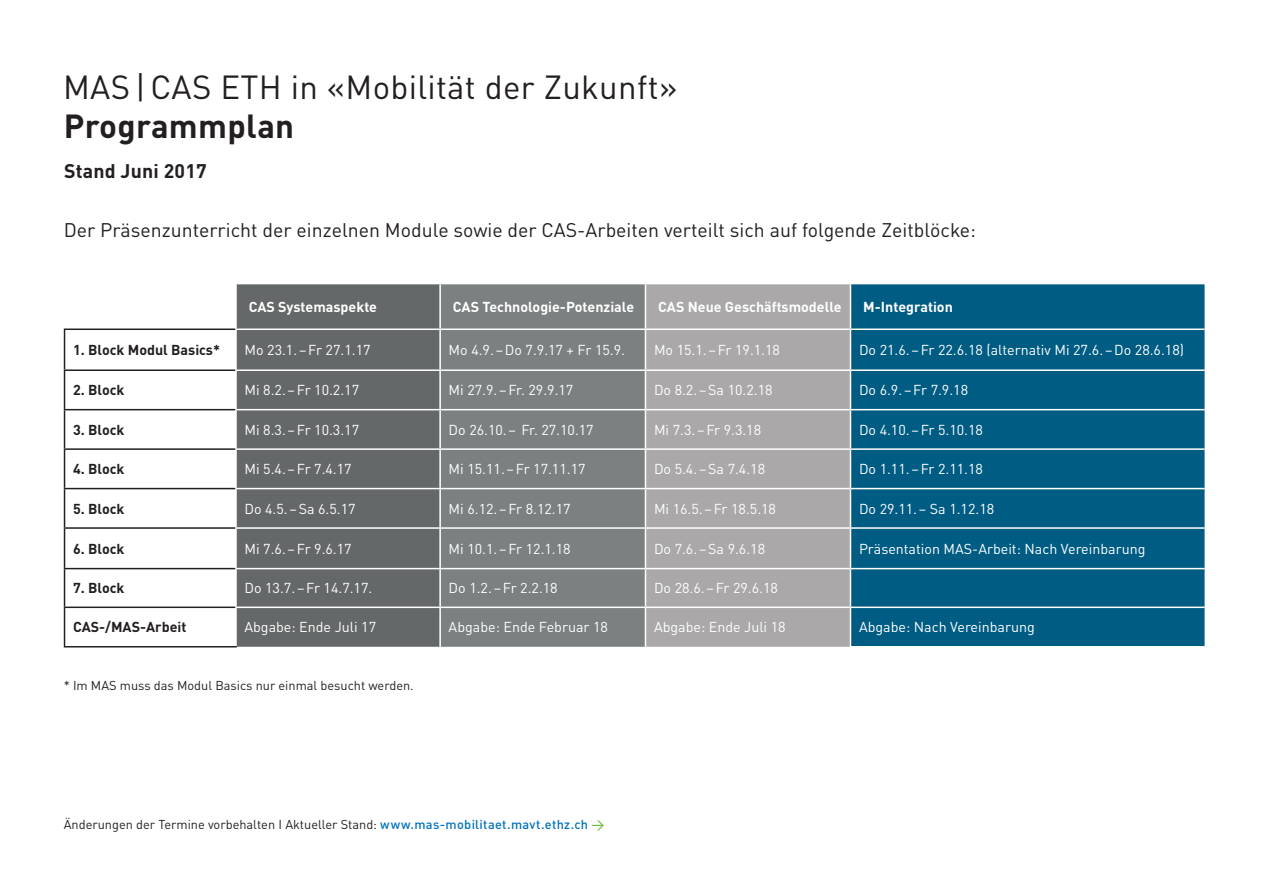
<style>
.page{position:relative;width:1263px;height:893px;background:#fff}
.page>*{position:absolute;margin:0;border:0;box-sizing:border-box;transform-origin:0 0}
._03-titel-3{font:33px "DIN Pro";letter-spacing:.01em;color:#231f20}
._03-titel-3-2{font:700 33px "DIN Pro";letter-spacing:.01em;color:#231f20}
._06-lauftext{font:19.5px "DIN Pro";color:#231f20}
._03-titel-3-3{font:700 19.5px "DIN Pro";letter-spacing:.01em;color:#231f20}
._06-lauftext-2{font:14.25px "DIN Pro";color:#fff}
._06-lauftext-3{font:700 14.25px "DIN Pro";color:#fff}
._06-lauftext-4{font:700 14.25px "DIN Pro";color:#231f20}
._06-lauftext-5{font:12.75px "DIN Pro";color:#231f20}
.s1{font-weight:500;color:#0072bc}
.s2{font-weight:500;color:#71bf44}
</style>
<div class="page">
<svg style="left:65px;top:330px;width:170px;height:316px"></svg>
<div style="left:237px;top:284px;width:202px;height:363px;background:#646868"></div>
<div style="left:441px;top:284px;width:204px;height:363px;background:#7b8081"></div>
<svg style="left:646px;top:284px;width:204px;height:363px;background:#acaaaa"></svg>
<div style="left:851px;top:284px;width:353px;height:362px;background:#015c83"></div>
<hr style="left:235px;top:369px;width:205px;height:2px;background:#fff">
<hr style="left:440px;top:369px;width:205px;height:2px;background:#fff">
<hr style="left:645px;top:369px;width:205px;height:2px;background:#fff">
<hr style="left:850px;top:369px;width:354px;height:2px;background:#fff">
<hr style="left:235px;top:409px;width:205px;height:1px;background:#fff">
<hr style="left:440px;top:409px;width:205px;height:1px;background:#fff">
<hr style="left:645px;top:409px;width:205px;height:1px;background:#fff">
<hr style="left:850px;top:409px;width:354px;height:1px;background:#fff">
<hr style="left:235px;top:448px;width:205px;height:2px;background:#fff">
<hr style="left:440px;top:448px;width:205px;height:2px;background:#fff">
<hr style="left:645px;top:448px;width:205px;height:2px;background:#fff">
<hr style="left:850px;top:448px;width:354px;height:2px;background:#fff">
<hr style="left:235px;top:488px;width:205px;height:1px;background:#fff">
<hr style="left:440px;top:488px;width:205px;height:1px;background:#fff">
<hr style="left:645px;top:488px;width:205px;height:1px;background:#fff">
<hr style="left:850px;top:488px;width:354px;height:1px;background:#fff">
<hr style="left:235px;top:527px;width:205px;height:2px;background:#fff">
<hr style="left:440px;top:527px;width:205px;height:2px;background:#fff">
<hr style="left:645px;top:527px;width:205px;height:2px;background:#fff">
<hr style="left:850px;top:527px;width:354px;height:2px;background:#fff">
<hr style="left:235px;top:568px;width:205px;height:1px;background:#fff">
<hr style="left:440px;top:568px;width:205px;height:1px;background:#fff">
<hr style="left:645px;top:568px;width:205px;height:1px;background:#fff">
<hr style="left:850px;top:568px;width:354px;height:1px;background:#fff">
<hr style="left:235px;top:607px;width:205px;height:1px;background:#fff">
<hr style="left:440px;top:607px;width:205px;height:1px;background:#fff">
<hr style="left:645px;top:607px;width:205px;height:1px;background:#fff">
<hr style="left:850px;top:607px;width:354px;height:1px;background:#fff">
<hr style="left:235px;top:328px;width:205px;height:2px;background:#fff">
<hr style="left:440px;top:328px;width:205px;height:2px;background:#fff">
<hr style="left:645px;top:328px;width:205px;height:2px;background:#fff">
<hr style="left:850px;top:328px;width:354px;height:2px;background:#fff">
<hr style="left:64px;top:328px;width:171px;height:2px;background:#231f20">
<hr style="left:64px;top:330px;width:1px;height:39px;background:#231f20">
<hr style="left:64px;top:369px;width:171px;height:2px;background:#231f20">
<hr style="left:64px;top:371px;width:1px;height:38px;background:#231f20">
<hr style="left:64px;top:409px;width:171px;height:1px;background:#231f20">
<hr style="left:64px;top:410px;width:1px;height:38px;background:#231f20">
<hr style="left:64px;top:448px;width:171px;height:2px;background:#231f20">
<hr style="left:64px;top:450px;width:1px;height:38px;background:#231f20">
<hr style="left:64px;top:488px;width:171px;height:1px;background:#231f20">
<hr style="left:64px;top:489px;width:1px;height:38px;background:#231f20">
<hr style="left:64px;top:527px;width:171px;height:2px;background:#231f20">
<hr style="left:64px;top:529px;width:1px;height:39px;background:#231f20">
<hr style="left:64px;top:568px;width:171px;height:1px;background:#231f20">
<hr style="left:64px;top:569px;width:1px;height:38px;background:#231f20">
<hr style="left:64px;top:607px;width:171px;height:1px;background:#231f20">
<hr style="left:64px;top:608px;width:1px;height:38px;background:#231f20">
<hr style="left:64px;top:646px;width:173px;height:1px;background:#231f20">
<p class="_03-titel-3" style="left:63px;top:61px;width:616px">MAS|CAS ETH in «Mobilität der Zukunft»</p>
<p class="_03-titel-3-2" style="left:64px;top:99px;width:232px">Programmplan</p>
<p class="_03-titel-3-3" style="left:64px;top:154px;width:144px">Stand Juni 2017</p>
<p class="_06-lauftext" style="left:64px;top:214px;width:913px">Der Präsenzunterricht der einzelnen Module sowie der CAS-Arbeiten verteilt sich auf folgende Zeitblöcke:</p>
<p class="_06-lauftext-3" style="left:249px;top:295px;width:130px">CAS Systemaspekte</p>
<p class="_06-lauftext-3" style="left:453px;top:295px;width:183px">CAS Technologie-Potenziale</p>
<p class="_06-lauftext-3" style="left:658px;top:295px;width:185px">CAS Neue Geschäftsmodelle</p>
<p class="_06-lauftext-3" style="left:863px;top:295px;width:91px">M-Integration</p>
<p class="_06-lauftext-4" style="left:73px;top:338px;width:149px">1. Block Modul Basics*</p>
<p class="_06-lauftext-2" style="left:244px;top:339px;width:128px">Mo 23.1.–Fr 27.1.17</p>
<p class="_06-lauftext-2" style="left:449px;top:339px;width:178px">Mo 4.9.–Do 7.9.17 + Fr 15.9.</p>
<p class="_06-lauftext-2" style="left:654px;top:339px;width:128px">Mo 15.1.–Fr 19.1.18</p>
<p class="_06-lauftext-2" style="left:859px;top:339px;width:327px">Do 21.6.–Fr 22.6.18 (alternativ Mi 27.6.–Do 28.6.18)</p>
<p class="_06-lauftext-4" style="left:73px;top:378px;width:53px">2. Block</p>
<p class="_06-lauftext-2" style="left:244px;top:379px;width:116px">Mi 8.2.–Fr 10.2.17</p>
<p class="_06-lauftext-2" style="left:449px;top:379px;width:126px">Mi 27.9.–Fr. 29.9.17</p>
<p class="_06-lauftext-2" style="left:654px;top:379px;width:120px">Do 8.2.–Sa 10.2.18</p>
<p class="_06-lauftext-2" style="left:859px;top:379px;width:111px">Do 6.9.–Fr 7.9.18</p>
<p class="_06-lauftext-4" style="left:73px;top:418px;width:53px">3. Block</p>
<p class="_06-lauftext-2" style="left:244px;top:418px;width:116px">Mi 8.3.–Fr 10.3.17</p>
<p class="_06-lauftext-2" style="left:449px;top:418px;width:147px">Do 26.10.– Fr. 27.10.17</p>
<p class="_06-lauftext-2" style="left:654px;top:418px;width:109px">Mi 7.3.–Fr 9.3.18</p>
<p class="_06-lauftext-2" style="left:859px;top:418px;width:125px">Do 4.10.–Fr 5.10.18</p>
<p class="_06-lauftext-4" style="left:73px;top:457px;width:53px">4. Block</p>
<p class="_06-lauftext-2" style="left:244px;top:458px;width:109px">Mi 5.4.–Fr 7.4.17</p>
<p class="_06-lauftext-2" style="left:449px;top:458px;width:138px">Mi 15.11.–Fr 17.11.17</p>
<p class="_06-lauftext-2" style="left:654px;top:458px;width:113px">Do 5.4.–Sa 7.4.18</p>
<p class="_06-lauftext-2" style="left:859px;top:458px;width:125px">Do 1.11.–Fr 2.11.18</p>
<p class="_06-lauftext-4" style="left:73px;top:497px;width:53px">5. Block</p>
<p class="_06-lauftext-2" style="left:244px;top:497px;width:113px">Do 4.5.–Sa 6.5.17</p>
<p class="_06-lauftext-2" style="left:449px;top:497px;width:124px">Mi 6.12.–Fr 8.12.17</p>
<p class="_06-lauftext-2" style="left:654px;top:497px;width:124px">Mi 16.5.–Fr 18.5.18</p>
<p class="_06-lauftext-2" style="left:859px;top:497px;width:137px">Do 29.11.– Sa 1.12.18</p>
<p class="_06-lauftext-4" style="left:73px;top:537px;width:53px">6. Block</p>
<p class="_06-lauftext-2" style="left:244px;top:537px;width:109px">Mi 7.6.–Fr 9.6.17</p>
<p class="_06-lauftext-2" style="left:449px;top:537px;width:124px">Mi 10.1.–Fr 12.1.18</p>
<p class="_06-lauftext-2" style="left:654px;top:537px;width:113px">Do 7.6.–Sa 9.6.18</p>
<p class="_06-lauftext-2" style="left:859px;top:537px;width:288px">Präsentation MAS-Arbeit: Nach Vereinbarung</p>
<p class="_06-lauftext-4" style="left:73px;top:576px;width:53px">7. Block</p>
<p class="_06-lauftext-2" style="left:244px;top:577px;width:129px">Do 13.7.–Fr 14.7.17.</p>
<p class="_06-lauftext-2" style="left:449px;top:577px;width:111px">Do 1.2.–Fr 2.2.18</p>
<p class="_06-lauftext-2" style="left:654px;top:577px;width:125px">Do 28.6.–Fr 29.6.18</p>
<p class="_06-lauftext-4" style="left:73px;top:615px;width:115px">CAS-/MAS-Arbeit</p>
<p class="_06-lauftext-2" style="left:244px;top:616px;width:133px">Abgabe: Ende Juli 17</p>
<p class="_06-lauftext-2" style="left:449px;top:616px;width:161px">Abgabe: Ende Februar 18</p>
<p class="_06-lauftext-2" style="left:654px;top:616px;width:133px">Abgabe: Ende Juli 18</p>
<p class="_06-lauftext-2" style="left:859px;top:616px;width:177px">Abgabe: Nach Vereinbarung</p>
<p class="_06-lauftext-5" style="left:64px;top:676px;width:351px">* Im MAS muss das Modul Basics nur einmal besucht werden.</p>
<p class="_06-lauftext-5" style="left:64px;top:814px;width:542px">Änderungen der Termine vorbehalten I Aktueller Stand: <span class="s1">www.mas-mobilitaet.mavt.ethz.ch</span> <span class="s2">→</span></p>
</div>
